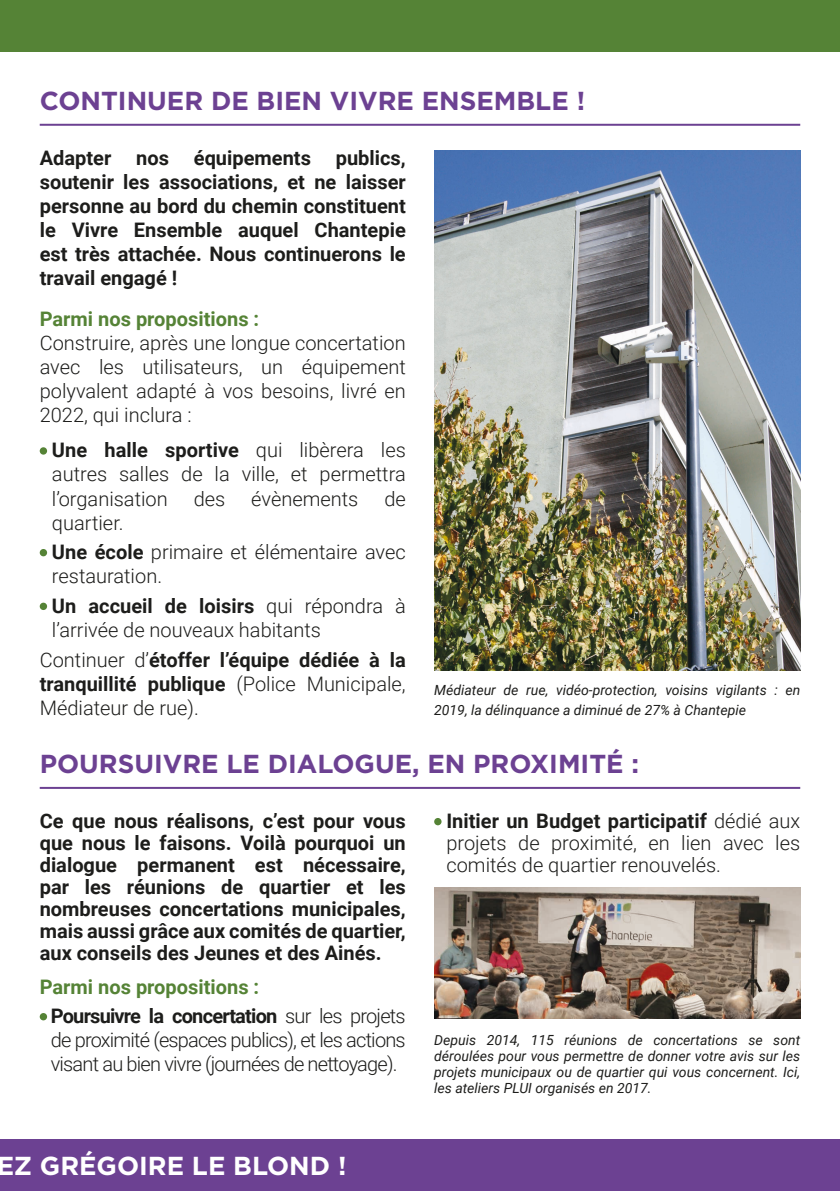
<style>
.page{position:relative;width:840px;height:1191px;background:#fff}
.page>*{position:absolute;margin:0;border:0;box-sizing:border-box;transform-origin:0 0}
.t1{font:700 26px "Gotham";color:#6c4192}
.t2{font:700 26px "Gotham";color:#fff}
.t3{font:300 20px/24px "Roboto";color:#1d1d1b}
.t4{font:700 20px/22px "Roboto";color:#1d1d1b;text-align:justify}
.t5{font:300 20px/24px "Roboto";letter-spacing:-.04em;color:#1d1d1b}
.t6{font:700 20px/29.6px "Roboto";letter-spacing:-.04em;color:#1d1d1b}
.t7{font:700 20px "Roboto";color:#558336}
.t8{font:italic 14px/16px "Roboto";color:#1d1d1b}
.s1{font-weight:700}
.s2{color:#558336}
.s3{font-weight:300}
</style>
<div class="page">
<div style="left:0;top:0;width:839px;height:51px;background:#558336"></div>
<div style="left:0;top:1139px;width:839px;height:52px;background:#6c4192"></div>
<hr style="left:40px;top:787px;width:759px;height:2px;background:#6c4192">
<hr style="left:40px;top:124px;width:759px;height:2px;background:#6c4192">
<div style="left:40px;top:1013px;width:7px;height:7px;background:#558336;border-radius:50%"></div>
<div style="left:434px;top:818px;width:7px;height:7px;background:#558336;border-radius:50%"></div>
<div style="left:40px;top:447px;width:7px;height:7px;background:#558336;border-radius:50%"></div>
<div style="left:40px;top:549px;width:7px;height:7px;background:#558336;border-radius:50%"></div>
<div style="left:40px;top:602px;width:7px;height:8px;background:#558336;border-radius:50%"></div>
<img style="left:434px;top:150px;width:365px;height:520px">
<img style="left:434px;top:887px;width:365px;height:131px">
<h1 class="t1" style="left:40px;top:86px;width:546px">CONTINUER DE BIEN VIVRE ENSEMBLE !</h1>
<p class="t4" style="left:40px;top:145px;width:367px;line-height:24px">Adapter nos équipements publics, soutenir les associations, et ne laisser personne au bord du chemin constituent le Vivre Ensemble auquel Chantepie est très attachée. Nous continuerons le travail engagé !</p>
<p class="t7" style="left:40px;top:305px;width:221px">Parmi nos propositions :</p>
<p class="t3" style="left:40px;top:330px;width:367px;text-align:justify">Construire, après une longue concertation avec les utilisateurs, un équipement polyvalent adapté à vos besoins, livré en 2022, qui inclura :</p>
<p class="t3" style="left:52px;top:437px;width:355px;text-align:justify"><span class="s1">Une halle sportive</span> qui libèrera les autres salles de la ville, et permettra l’organisation</p>
<p class="t3" style="left:194px;top:485px;width:33px">des</p>
<p class="t3" style="left:251px;top:485px;width:108px">évènements</p>
<p class="t3" style="left:384px;top:485px;width:23px">de</p>
<p class="t3" style="left:52px;top:507px;width:355px;line-height:29.6px">quartier.<br><span class="s1">Une école</span> primaire et élémentaire avec</p>
<p class="t3" style="left:52px;top:560px;width:355px;line-height:29.6px">restauration.<br><span class="s1">Un accueil de loisirs</span> qui répondra à</p>
<p class="t3" style="left:40px;top:614px;width:367px;line-height:29.6px;text-indent:12px">l’arrivée de nouveaux habitants<br>Continuer d’<span class="s1">étoffer l’équipe dédiée à la</span></p>
<p class="t3" style="left:40px;top:670px;width:367px"><span class="s1">tranquillité publique</span> (Police Municipale,<br>Médiateur de rue).</p>
<p class="t8" style="left:434px;top:680px;width:367px;line-height:20px">Médiateur de rue, vidéo-protection, voisins vigilants : en<br>2019, la délinquance a diminué de 27% à Chantepie</p>
<h1 class="t1" style="left:40px;top:749px;width:600px">POURSUIVRE LE DIALOGUE, EN PROXIMITÉ :</h1>
<p class="t4" style="left:40px;top:809px;width:367px">Ce que nous réalisons, c’est pour vous que nous le faisons. Voilà pourquoi un dialogue permanent est nécessaire, par les réunions de quartier et les nombreuses concertations municipales, mais aussi grâce aux comités de quartier, aux conseils des Jeunes et des Ainés.</p>
<p class="t6" style="left:51px;top:971px;width:356px;text-indent:-11px"><span class="s2">Parmi nos propositions :<br></span>Poursuivre la concertation <span class="s3">sur les projets</span></p>
<p class="t5" style="left:51px;top:1027px;width:356px">de proximité (espaces publics), et les actions visant au bien vivre (journées de nettoyage).</p>
<h1 class="t2" style="left:-4px;top:1151px;width:351px">EZ GRÉGOIRE LE BLOND !</h1>
<p class="t3" style="left:446px;top:809px;width:355px;line-height:22px;text-align:justify"><span class="s1">Initier un Budget participatif</span> dédié aux projets de proximité, en lien avec les comités de quartier renouvelés.</p>
<p class="t8" style="left:434px;top:1031px;width:367px;text-align:justify">Depuis 2014, 115 réunions de concertations se sont déroulées pour vous permettre de donner votre avis sur les projets municipaux ou de quartier qui vous concernent. Ici, les ateliers PLUI organisés en 2017.</p>
</div>
